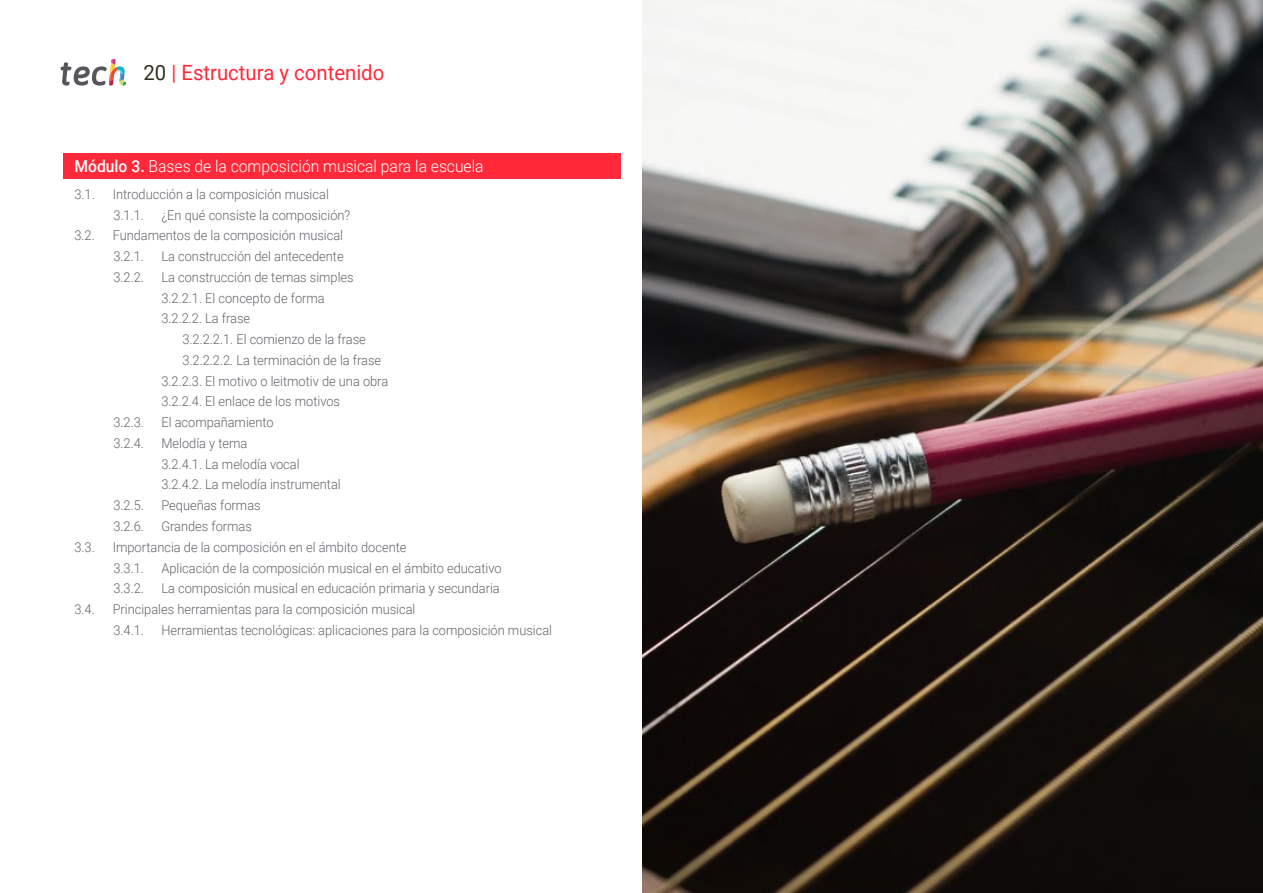
<style>
.page{position:relative;width:1263px;height:893px;background:#fff}
.page>*{position:absolute;margin:0;border:0;box-sizing:border-box;transform-origin:0 0}
.t1{font:21px "Roboto";color:#ff293a}
.t2{font:300 16.5px "Roboto";color:#fff;scale:.95 1}
.t3{font:300 13.5px/20.7px "Roboto";color:#61646a;scale:.95 1}
.s1{color:#312e20}
.s2{font-weight:500}
</style>
<div class="page">
<svg style="left:61px;top:59px;width:65px;height:27px"></svg>
<div style="left:63px;top:153px;width:558px;height:25px;background:#ff293a"></div>
<img style="left:642px;top:0;width:621px;height:893px">
<h1 class="t1" style="left:144px;top:57px;width:242px"><span class="s1">20</span> | Estructura y contenido</h1>
<p class="t2" style="left:74px;top:154px;width:432px"><span class="s2">Módulo 3.</span> Bases de la composición musical para la escuela</p>
<p class="t3" style="left:74px;top:183px;width:23px">3.1.</p>
<p class="t3" style="left:113px;top:183px;width:229px">Introducción a la composición musical<br>3.1.1.</p>
<p class="t3" style="left:161px;top:204px;width:200px">¿En qué consiste la composición?</p>
<p class="t3" style="left:74px;top:225px;width:23px">3.2.</p>
<p class="t3" style="left:113px;top:225px;width:244px">Fundamentos de la composición musical<br>3.2.1.</p>
<p class="t3" style="left:161px;top:246px;width:193px">La construcción del antecedente</p>
<p class="t3" style="left:113px;top:266px;width:34px">3.2.2.</p>
<p class="t3" style="left:161px;top:266px;width:204px">La construcción de temas simples<br>3.2.2.1. El concepto de forma<br>3.2.2.2. La frase</p>
<p class="t3" style="left:182px;top:329px;width:195px">3.2.2.2.1. El comienzo de la frase</p>
<p class="t3" style="left:182px;top:349px;width:211px">3.2.2.2.2. La terminación de la frase</p>
<p class="t3" style="left:161px;top:370px;width:240px">3.2.2.3. El motivo o leitmotiv de una obra</p>
<p class="t3" style="left:161px;top:391px;width:190px">3.2.2.4. El enlace de los motivos</p>
<p class="t3" style="left:113px;top:412px;width:34px">3.2.3.</p>
<p class="t3" style="left:161px;top:412px;width:120px">El acompañamiento</p>
<p class="t3" style="left:113px;top:432px;width:34px">3.2.4.</p>
<p class="t3" style="left:161px;top:432px;width:190px">Melodía y tema<br>3.2.4.1. La melodía vocal<br>3.2.4.2. La melodía instrumental</p>
<p class="t3" style="left:113px;top:495px;width:34px">3.2.5.</p>
<p class="t3" style="left:161px;top:495px;width:106px">Pequeñas formas</p>
<p class="t3" style="left:113px;top:515px;width:34px">3.2.6.</p>
<p class="t3" style="left:161px;top:515px;width:97px">Grandes formas</p>
<p class="t3" style="left:74px;top:536px;width:23px">3.3.</p>
<p class="t3" style="left:113px;top:536px;width:311px">Importancia de la composición en el ámbito docente<br>3.3.1.</p>
<p class="t3" style="left:161px;top:557px;width:360px">Aplicación de la composición musical en el ámbito educativo</p>
<p class="t3" style="left:113px;top:578px;width:34px">3.3.2.</p>
<p class="t3" style="left:161px;top:578px;width:358px">La composición musical en educación primaria y secundaria</p>
<p class="t3" style="left:74px;top:598px;width:23px">3.4.</p>
<p class="t3" style="left:113px;top:598px;width:320px">Principales herramientas para la composición musical<br>3.4.1.</p>
<p class="t3" style="left:161px;top:619px;width:413px">Herramientas tecnológicas: aplicaciones para la composición musical</p>
</div>
